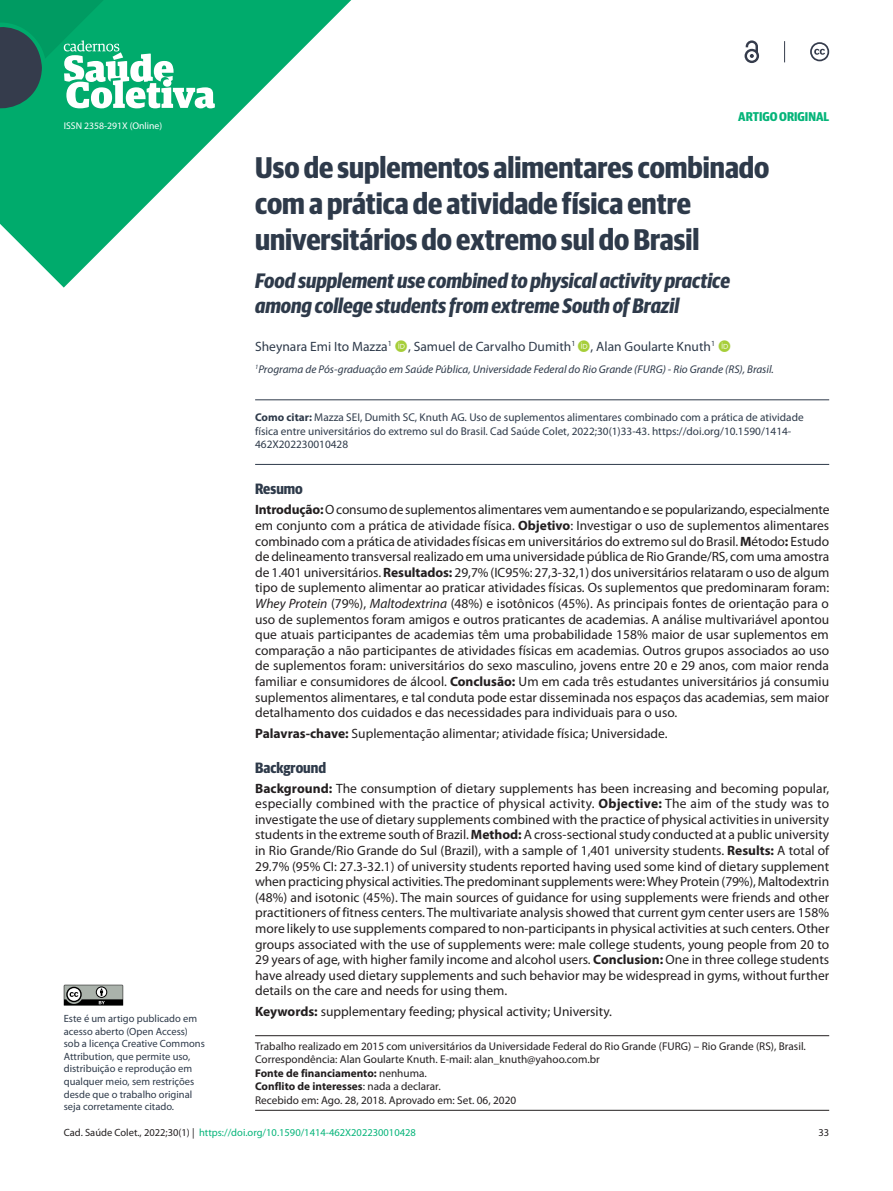
<style>
.page{position:relative;width:893px;height:1191px;background:#fff}
.page>*{position:absolute;margin:0;border:0;box-sizing:border-box;transform-origin:0 0}
.ArticleTitle{font:700 30px/36px "Guardian Sans Cond";color:#2e3a4a}
.ArticleTitle-Trans1{font:italic 700 21px/25.2px "Guardian Sans Cond";color:#2e3a4a}
.AbstractTitle-Trans1{font:700 15px "Guardian Sans Cond";color:#2e3a4a}
.AbstractTitle{font:700 15px "Guardian Sans Cond";color:#2e3a4a}
.Abstract{font:13.5px/15.6px "Myriad Pro";color:#231f20;text-align:justify}
.Abstract-Trans1{font:13.5px/15.6px "Myriad Pro";color:#231f20;text-align:justify}
.Keywords{font:13.5px "Myriad Pro";color:#231f20}
.Authors{font:13.5px "Myriad Pro";color:#2e3a4a}
.Keywords-Trans1{font:13.5px "Myriad Pro";color:#231f20}
.t1{font:700 12.75px "Guardian Sans Cond";color:#05b479}
.HowToCite{font:11.25px/13.5px "Myriad Pro";color:#2e3a4a}
.fnArticleOther{font:11.25px "Myriad Pro";color:#231f20}
.Affiliations{font:italic 11.25px "Myriad Pro";color:#2e3a4a}
.Correspondence{font:11.25px "Myriad Pro";color:#231f20}
.History{font:11.25px "Myriad Pro";color:#231f20}
.fnConflict{font:700 11.25px "Myriad Pro";color:#231f20}
.fnSupported-by{font:700 11.25px "Myriad Pro";color:#231f20}
.t2{font:10.5px/12.6px "Myriad Pro";color:#2e3a4a}
.t3{font:10.5px "Myriad Pro";color:#05b479}
.t4{font:9.75px "Myriad Pro";color:#fff}
.s1{font-weight:700}
.s2{font-style:italic}
.s3{font-weight:400}
.s4{color:#231f20}
</style>
<div class="page">
<svg style="left:0;top:125px;width:227px;height:162px;fill:#00ab6c"></svg>
<svg style="left:0;top:0;width:352px;height:125px"></svg>
<svg style="left:744px;top:40px;width:15px;height:23px"></svg>
<svg style="left:810px;top:42px;width:19px;height:19px"></svg>
<svg style="left:784px;top:41px;width:1px;height:21px"></svg>
<svg style="left:64px;top:984px;width:59px;height:21px"></svg>
<hr style="left:255px;top:399px;width:574px;height:1px;background:#2e3a4a">
<hr style="left:255px;top:464px;width:574px;height:1px;background:#2e3a4a">
<hr style="left:255px;top:1035px;width:574px;height:1px;background:#231f20">
<hr style="left:255px;top:1110px;width:574px;height:1px;background:#231f20">
<p class="t4" style="left:64px;top:120px;width:100px">ISSN 2358-291X (Online)</p>
<p class="t2" style="left:64px;top:1012px;width:143px">Este é um artigo publicado em acesso aberto (Open Access) sob a licença Creative Commons<br>Attribution, que permite uso, distribuição e reprodução em qualquer meio, sem restrições desde que o trabalho original seja corretamente citado.</p>
<p class="t1" style="left:738px;top:107px;width:92px">ARTIGO ORIGINAL</p>
<p class="ArticleTitle" style="left:255px;top:147px;width:516px">Uso de suplementos alimentares combinado com a prática de atividade física entre universitários do extremo sul do Brasil</p>
<p class="ArticleTitle-Trans1" style="left:255px;top:266px;width:476px">Food supplement use combined to physical activity practice among college students from extreme South of Brazil</p>
<p class="Authors" style="left:255px;top:338px;width:461px">Sheynara Emi Ito Mazza<sup>1</sup> , Samuel de Carvalho Dumith<sup>1</sup> , Alan Goularte Knuth<sup>1</sup></p>
<p class="Affiliations" style="left:255px;top:362px;width:520px"><sup>1</sup>Programa de Pós-graduação em Saúde Pública, Universidade Federal do Rio Grande (FURG) - Rio Grande (RS), Brasil.</p>
<p class="HowToCite" style="left:255px;top:410px;width:550px"><span class="s1">Como citar:</span> Mazza SEI, Dumith SC, Knuth AG. Uso de suplementos alimentares combinado com a prática de atividade física entre universitários do extremo sul do Brasil. Cad Saúde Colet, 2022;30(1)33-43. https://doi.org/10.1590/1414-<br>462X202230010428</p>
<p class="AbstractTitle" style="left:255px;top:478px;width:49px">Resumo</p>
<p class="Abstract" style="left:255px;top:502px;width:576px"><span class="s1">Introdução:</span> O consumo de suplementos alimentares vem aumentando e se popularizando, especialmente em conjunto com a prática de atividade física. <span class="s1">Objetivo</span>: Investigar o uso de suplementos alimentares combinado com a prática de atividades físicas em universitários do extremo sul do Brasil. <span class="s1">M</span>étodo<span class="s1">:</span> Estudo de delineamento transversal realizado em uma universidade pública de Rio Grande/RS, com uma amostra de 1.401 universitários. <span class="s1">Resultados:</span> 29,7% (IC95%: 27,3-32,1) dos universitários relataram o uso de algum tipo de suplemento alimentar ao praticar atividades físicas. Os suplementos que predominaram foram:<br><span class="s2">Whey Protein</span> (79%), <span class="s2">Maltodextrina</span> (48%) e isotônicos (45%). As principais fontes de orientação para o uso de suplementos foram amigos e outros praticantes de academias. A análise multivariável apontou que atuais participantes de academias têm uma probabilidade 158% maior de usar suplementos em comparação a não participantes de atividades físicas em academias. Outros grupos associados ao uso de suplementos foram: universitários do sexo masculino, jovens entre 20 e 29 anos, com maior renda familiar e consumidores de álcool. <span class="s1">Conclusão:</span> Um em cada três estudantes universitários já consumiu suplementos alimentares, e tal conduta pode estar disseminada nos espaços das academias, sem maior detalhamento dos cuidados e das necessidades para individuais para o uso.</p>
<p class="Keywords" style="left:255px;top:725px;width:414px"><span class="s1">Palavras-chave:</span> Suplementação alimentar; atividade física; Universidade.</p>
<p class="AbstractTitle-Trans1" style="left:255px;top:756px;width:72px">Background</p>
<p class="Abstract-Trans1" style="left:255px;top:780px;width:576px"><span class="s1">Background:</span> The consumption of dietary supplements has been increasing and becoming popular, especially combined with the practice of physical activity. <span class="s1">Objective:</span> The aim of the study was to investigate the use of dietary supplements combined with the practice of physical activities in university students in the extreme south of Brazil. <span class="s1">Method:</span> A cross-sectional study conducted at a public university in Rio Grande/Rio Grande do Sul (Brazil), with a sample of 1,401 university students. <span class="s1">Results:</span> A total of 29.7% (95% CI: 27.3-32.1) of university students reported having used some kind of dietary supplement when practicing physical activities. The predominant supplements were: Whey Protein (79%), Maltodextrin (48%) and isotonic (45%). The main sources of guidance for using supplements were friends and other practitioners of fitness centers. The multivariate analysis showed that current gym center users are 158% more likely to use supplements compared to non-participants in physical activities at such centers. Other groups associated with the use of supplements were: male college students, young people from 20 to 29 years of age, with higher family income and alcohol users. <span class="s1">Conclusion:</span> One in three college students have already used dietary supplements and such behavior may be widespread in gyms, without further details on the care and needs for using them.</p>
<p class="Keywords-Trans1" style="left:255px;top:1003px;width:358px"><span class="s1">Keywords:</span> supplementary feeding; physical activity; University.</p>
<p class="fnArticleOther" style="left:255px;top:1039px;width:552px">Trabalho realizado em 2015 com universitários da Universidade Federal do Rio Grande (FURG) – Rio Grande (RS), Brasil.</p>
<p class="Correspondence" style="left:255px;top:1052px;width:346px">Correspondência: Alan Goularte Knuth. E-mail: alan_knuth@yahoo.com.br</p>
<p class="fnSupported-by" style="left:255px;top:1065px;width:173px">Fonte de financiamento: <span class="s3">nenhuma.</span></p>
<p class="fnConflict" style="left:255px;top:1079px;width:187px">Conflito de interesses<span class="s3">: nada a declarar.</span></p>
<p class="History" style="left:255px;top:1093px;width:263px">Recebido em: Ago. 28, 2018. Aprovado em: Set. 06, 2020</p>
<p class="t3" style="left:64px;top:1125px;width:354px"><span class="s4">Cad. Saúde Colet., 2022;30(1) |</span> https://doi.org/10.1590/1414-462X202230010428</p>
</div>
